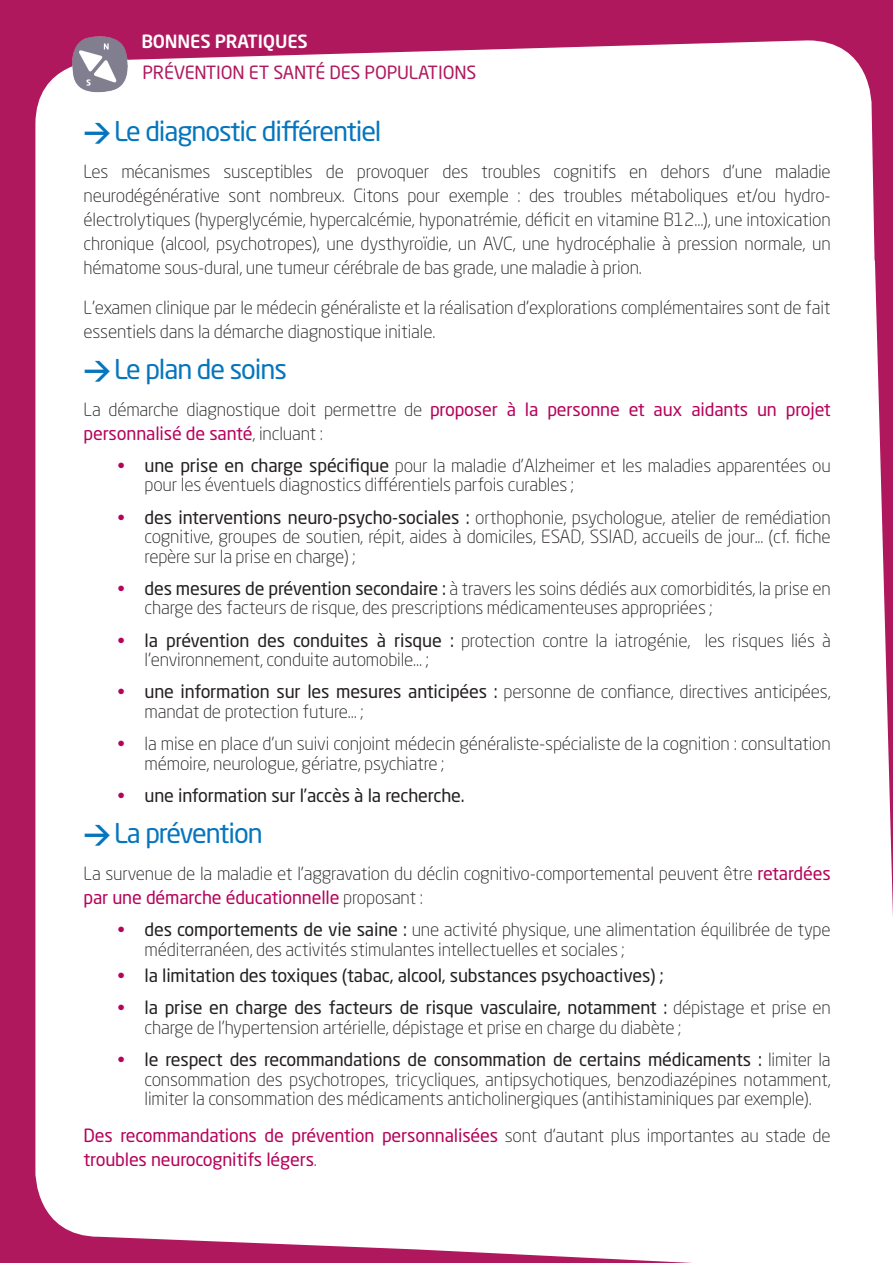
<style>
.page{position:relative;width:893px;height:1263px;background:#b0185e}
.page>*{position:absolute;margin:0;border:0;box-sizing:border-box;transform-origin:0 0}
.inter{font:27px "Neo Sans Std";letter-spacing:-.04em;color:#0575bd}
.inter-2{font:300 18px/19.5px "Neo Sans Std";letter-spacing:-.01em;color:#231f20}
.inter-3{font:18px/24px "Neo Sans Std";letter-spacing:-.01em;color:#b4035b}
.t1{font:18px "Neo Sans Std";letter-spacing:-.01em;color:#231f20}
.t2{font:18px "Neo Sans Std";letter-spacing:-.01em;color:#b0185e}
.t3{font:500 18px "Neo Sans Std";letter-spacing:-.01em;color:#fff}
.s1{font-family:"DINOT";font-weight:700}
.s2{font-weight:300;color:#231f20}
.s3{color:#b4035b}
.s4{font-weight:400}
.s5{font-weight:300;color:#b4035b}
.s6{font-weight:400;color:#b4035b}
</style>
<div class="page">
<div style="left:35px;top:40px;width:858px;height:1223px;background:#fff"></div>
<img style="left:42px;top:36px;width:104px;height:84px">
<p class="t3" style="left:141px;top:30px;width:168px">BONNES PRATIQUES</p>
<p class="t2" style="left:142px;top:61px;width:335px">PRÉVENTION ET SANTÉ DES POPULATIONS</p>
<p class="inter" style="left:84px;top:115px;width:300px"><span class="s1">→</span>Le diagnostic différentiel</p>
<p class="inter-2" style="left:84px;top:159px;width:749px;line-height:24px;text-align:justify">Les mécanismes susceptibles de provoquer des troubles cognitifs en dehors d’une maladie neurodégénérative sont nombreux. Citons pour exemple : des troubles métaboliques et/ou hydro&shy;électrolytiques (hyperglycémie, hypercalcémie, hyponatrémie, déficit en vitamine B12…), une intoxication chronique (alcool, psychotropes), une dysthyroïdie, un AVC, une hydrocéphalie à pression normale, un hématome sous-dural, une tumeur cérébrale de bas grade, une maladie à prion.</p>
<p class="inter-2" style="left:84px;top:295px;width:749px;line-height:24px">L’examen clinique par le médecin généraliste et la réalisation d’explorations complémentaires sont de fait essentiels dans la démarche diagnostique initiale.</p>
<p class="inter" style="left:84px;top:352px;width:205px"><span class="s1">→</span>Le plan de soins</p>
<p class="inter-3" style="left:84px;top:397px;width:749px"><span class="s2">La démarche diagnostique doit permettre de</span> proposer à la personne et aux aidants un projet personnalisé de santé<span class="s2">, incluant :</span></p>
<p class="inter-2" style="left:145px;top:455px;width:688px;text-indent:-27px"><span class="s3">•</span> <span class="s4">une prise en charge spécifique</span> pour la maladie d’Alzheimer et les maladies apparentées ou pour les éventuels diagnostics différentiels parfois curables ;</p>
<p class="inter-2" style="left:145px;top:507px;width:688px;text-align:justify;text-indent:-27px"><span class="s3">•</span> <span class="s4">des interventions neuro-psycho-sociales :</span> orthophonie, psychologue, atelier de remédiation cognitive, groupes de soutien, répit, aides à domiciles, ESAD, SSIAD, accueils de jour... (cf. fiche repère sur la prise en charge) ;</p>
<p class="inter-2" style="left:145px;top:578px;width:688px;text-indent:-27px"><span class="s3">•</span> <span class="s4">des mesures de prévention secondaire :</span> à travers les soins dédiés aux comorbidités, la prise en charge des facteurs de risque, des prescriptions médicamenteuses appropriées ;</p>
<p class="inter-2" style="left:145px;top:630px;width:688px;text-indent:-27px"><span class="s3">•</span> <span class="s4">la prévention des conduites à risque :</span> protection contre la iatrogénie, les risques liés à l’environnement, conduite automobile… ;</p>
<p class="inter-2" style="left:145px;top:682px;width:688px;text-indent:-27px"><span class="s3">•</span> <span class="s4">une information sur les mesures anticipées :</span> personne de confiance, directives anticipées, mandat de protection future… ;</p>
<p class="inter-2" style="left:145px;top:734px;width:688px;text-indent:-27px"><span class="s3">•</span> la mise en place d’un suivi conjoint médecin généraliste-spécialiste de la cognition : consultation mémoire, neurologue, gériatre, psychiatre ;</p>
<p class="t1" style="left:118px;top:784px;width:349px"><span class="s5">•</span> une information sur l’accès à la recherche.</p>
<p class="inter" style="left:84px;top:817px;width:181px"><span class="s1">→</span>La prévention</p>
<p class="inter-2" style="left:84px;top:861px;width:749px;line-height:24px">La survenue de la maladie et l’aggravation du déclin cognitivo-comportemental peuvent être <span class="s6">retardées par une démarche éducationnelle</span> proposant :</p>
<p class="inter-2" style="left:145px;top:920px;width:688px;text-indent:-27px"><span class="s3">•</span> <span class="s4">des comportements de vie saine :</span> une activité physique, une alimentation équilibrée de type méditerranéen, des activités stimulantes intellectuelles et sociales ;</p>
<p class="t1" style="left:118px;top:964px;width:548px"><span class="s5">•</span> la limitation des toxiques (tabac, alcool, substances psychoactives) ;</p>
<p class="inter-2" style="left:145px;top:998px;width:688px;text-indent:-27px"><span class="s3">•</span> <span class="s4">la prise en charge des facteurs de risque vasculaire, notamment :</span> dépistage et prise en charge de l’hypertension artérielle, dépistage et prise en charge du diabète ;</p>
<p class="inter-2" style="left:145px;top:1049px;width:688px;text-align:justify;text-indent:-27px"><span class="s3">•</span> <span class="s4">le respect des recommandations de consommation de certains médicaments :</span> limiter la consommation des psychotropes, tricycliques, antipsychotiques, benzodiazépines notamment, limiter la consommation des médicaments anticholinergiques (antihistaminiques par exemple).</p>
<p class="inter-3" style="left:84px;top:1123px;width:749px">Des recommandations de prévention personnalisées <span class="s2">sont d’autant plus importantes au stade de </span>troubles neurocognitifs légers<span class="s2">.</span></p>
</div>
